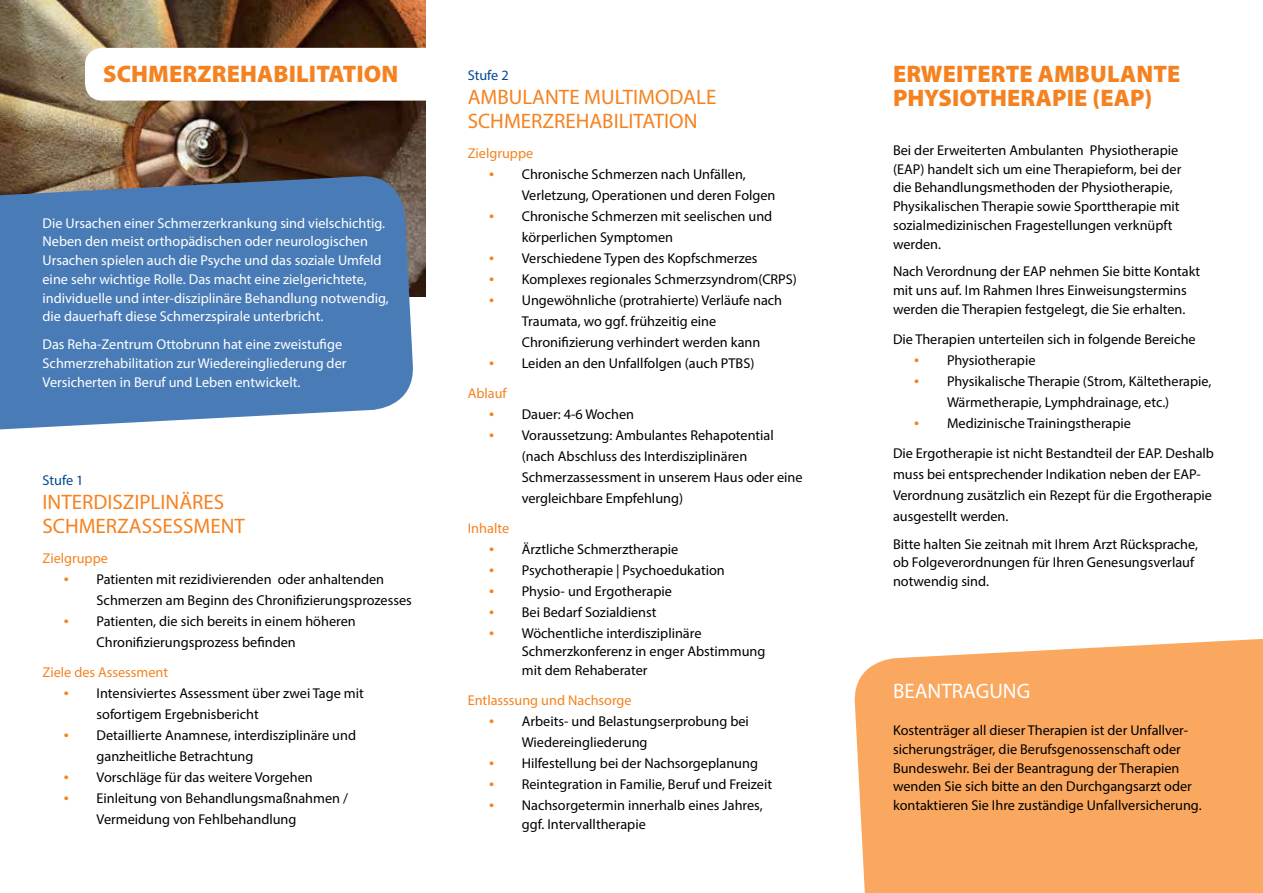
<style>
.page{position:relative;width:1263px;height:893px;background:#fff}
.page>*{position:absolute;margin:0;border:0;box-sizing:border-box;transform-origin:0 0}
.t1{font:900 24px/24px "Myriad Pro";letter-spacing:.005em;color:#f58220}
.t2{font:21px/24px "Myriad Pro";color:#f58220}
.t3{font:21px "Myriad Pro";color:#fff}
.t4{font:14.25px/18.8px "Myriad Pro";color:#000}
.t5{font:14.25px/18.8px "Myriad Pro";color:#fff}
.t6{font:14.25px "Myriad Pro";color:#f58220}
.t7{font:14.25px "Myriad Pro";color:#004a8f}
.s1{font-size:18px;color:#f58220}
.s2{color:#f58220}
</style>
<div class="page">
<img style="left:0;top:0;width:425px;height:297px">
<div style="left:854px;top:638px;width:409px;height:255px;background:#faa85f"></div>
<svg style="left:0;top:174px;width:415px;height:256px;background:#5480b4"></svg>
<div style="left:85px;top:48px;width:378px;height:53px;background:#fff;border-radius:17px"></div>
<h1 class="t1" style="left:103px;top:62px;width:297px">SCHMERZREHABILITATION</h1>
<h1 class="t1" style="left:893px;top:62px;width:289px">ERWEITERTE AMBULANTE<br>PHYSIOTHERAPIE (EAP)</h1>
<p class="t7" style="left:468px;top:66px;width:42px">Stufe 2</p>
<h2 class="t2" style="left:468px;top:84px;width:250px">AMBULANTE MULTIMODALE<br>SCHMERZREHABILITATION</h2>
<p class="t6" style="left:468px;top:144px;width:67px">Zielgruppe</p>
<p class="t4" style="left:522px;top:163px;width:255px;line-height:21px;text-indent:-33px"><span class="s1">•</span> Chronische Schmerzen nach Unfällen,<br>Verletzung, Operationen und deren Folgen</p>
<p class="t4" style="left:522px;top:205px;width:252px;line-height:21px;text-indent:-33px"><span class="s1">•</span> Chronische Schmerzen mit seelischen und körperlichen Symptomen</p>
<p class="t4" style="left:489px;top:248px;width:270px"><span class="s1">•</span> Verschiedene Typen des Kopfschmerzes</p>
<p class="t4" style="left:489px;top:269px;width:309px"><span class="s1">•</span> Komplexes regionales Schmerzsyndrom(CRPS)</p>
<p class="t4" style="left:522px;top:289px;width:262px;line-height:21px;text-indent:-33px"><span class="s1">•</span> Ungewöhnliche (protrahierte) Verläufe nach<br>Traumata, wo ggf. frühzeitig eine<br>Chronifizierung verhindert werden kann</p>
<p class="t4" style="left:468px;top:348px;width:288px;line-height:30px;text-indent:21px"><span class="s1">•</span> Leiden an den Unfallfolgen (auch PTBS)<br><span class="s2">Ablauf</span></p>
<p class="t4" style="left:489px;top:404px;width:147px"><span class="s1">•</span> Dauer: 4-6 Wochen</p>
<p class="t4" style="left:522px;top:424px;width:282px;line-height:21px;text-indent:-33px"><span class="s1">•</span> Voraussetzung: Ambulantes Rehapotential (nach Abschluss des Interdisziplinären Schmerzassessment in unserem Haus oder eine vergleichbare Empfehlung)</p>
<p class="t6" style="left:468px;top:519px;width:43px">Inhalte</p>
<p class="t4" style="left:489px;top:539px;width:191px"><span class="s1">•</span> Ärztliche Schmerztherapie</p>
<p class="t4" style="left:489px;top:560px;width:237px"><span class="s1">•</span> Psychotherapie | Psychoedukation</p>
<p class="t4" style="left:489px;top:581px;width:184px"><span class="s1">•</span> Physio- und Ergotherapie</p>
<p class="t4" style="left:489px;top:602px;width:169px"><span class="s1">•</span> Bei Bedarf Sozialdienst</p>
<p class="t4" style="left:522px;top:623px;width:245px;text-indent:-33px"><span class="s1">•</span> Wöchentliche interdisziplinäre<br>Schmerzkonferenz in enger Abstimmung mit dem Rehaberater</p>
<p class="t6" style="left:468px;top:691px;width:165px">Entlasssung und Nachsorge</p>
<p class="t4" style="left:522px;top:711px;width:229px;line-height:21px;text-indent:-33px"><span class="s1">•</span> Arbeits- und Belastungserprobung bei<br>Wiedereingliederung</p>
<p class="t4" style="left:489px;top:754px;width:270px"><span class="s1">•</span> Hilfestellung bei der Nachsorgeplanung</p>
<p class="t4" style="left:489px;top:775px;width:285px"><span class="s1">•</span> Reintegration in Familie, Beruf und Freizeit</p>
<p class="t4" style="left:522px;top:796px;width:242px;text-indent:-33px"><span class="s1">•</span> Nachsorgetermin innerhalb eines Jahres, ggf. Intervalltherapie</p>
<p class="t4" style="left:893px;top:140px;width:290px">Bei der Erweiterten Ambulanten Physiotherapie (EAP) handelt sich um eine Therapieform, bei der die Behandlungsmethoden der Physiotherapie, Physikalischen Therapie sowie Sporttherapie mit sozialmedizinischen Fragestellungen verknüpft werden.</p>
<p class="t4" style="left:893px;top:262px;width:309px">Nach Verordnung der EAP nehmen Sie bitte Kontakt mit uns auf. Im Rahmen Ihres Einweisungstermins werden die Therapien festgelegt, die Sie erhalten.</p>
<p class="t4" style="left:893px;top:330px;width:304px">Die Therapien unterteilen sich in folgende Bereiche</p>
<p class="t4" style="left:914px;top:350px;width:123px"><span class="s1">•</span> Physiotherapie</p>
<p class="t4" style="left:947px;top:370px;width:266px;line-height:21px;text-indent:-33px"><span class="s1">•</span> Physikalische Therapie (Strom, Kältetherapie,<br>Wärmetherapie, Lymphdrainage, etc.)</p>
<p class="t4" style="left:893px;top:408px;width:322px;line-height:30px;text-indent:21px"><span class="s1">•</span> Medizinische Trainingstherapie<br>Die Ergotherapie ist nicht Bestandteil der EAP. Deshalb</p>
<p class="t4" style="left:893px;top:463px;width:321px;line-height:21px">muss bei entsprechender Indikation neben der EAP-<br>Verordnung zusätzlich ein Rezept für die Ergotherapie ausgestellt werden.</p>
<p class="t4" style="left:893px;top:534px;width:307px">Bitte halten Sie zeitnah mit Ihrem Arzt Rücksprache, ob Folgeverordnungen für Ihren Genesungsverlauf notwendig sind.</p>
<p class="t5" style="left:43px;top:213px;width:348px">Die Ursachen einer Schmerzerkrankung sind vielschichtig.<br>Neben den meist orthopädischen oder neurologischen Ursachen spielen auch die Psyche und das soziale Umfeld eine sehr wichtige Rolle. Das macht eine zielgerichtete, individuelle und inter-disziplinäre Behandlung notwendig, die dauerhaft diese Schmerzspirale unterbricht.</p>
<p class="t5" style="left:43px;top:335px;width:305px">Das Reha-Zentrum Ottobrunn hat eine zweistufige<br>Schmerzrehabilitation zur Wiedereingliederung der<br>Versicherten in Beruf und Leben entwickelt.</p>
<p class="t7" style="left:43px;top:471px;width:42px">Stufe 1</p>
<h2 class="t2" style="left:43px;top:489px;width:204px">INTERDISZIPLINÄRES<br>SCHMERZASSESSMENT</h2>
<p class="t6" style="left:43px;top:549px;width:67px">Zielgruppe</p>
<p class="t4" style="left:97px;top:568px;width:317px;line-height:21px;text-indent:-33px"><span class="s1">•</span> Patienten mit rezidivierenden oder anhaltenden<br>Schmerzen am Beginn des Chronifizierungsprozesses</p>
<p class="t4" style="left:97px;top:610px;width:261px;line-height:21px;text-indent:-33px"><span class="s1">•</span> Patienten, die sich bereits in einem höheren<br>Chronifizierungsprozess befinden</p>
<p class="t6" style="left:43px;top:663px;width:127px">Ziele des Assessment</p>
<p class="t4" style="left:97px;top:682px;width:269px;line-height:21px;text-indent:-33px"><span class="s1">•</span> Intensiviertes Assessment über zwei Tage mit sofortigem Ergebnisbericht</p>
<p class="t4" style="left:97px;top:724px;width:261px;line-height:21px;text-indent:-33px"><span class="s1">•</span> Detaillierte Anamnese, interdisziplinäre und ganzheitliche Betrachtung</p>
<p class="t4" style="left:64px;top:767px;width:250px"><span class="s1">•</span> Vorschläge für das weitere Vorgehen</p>
<p class="t4" style="left:97px;top:787px;width:253px;line-height:21px;text-indent:-33px"><span class="s1">•</span> Einleitung von Behandlungsmaßnahmen /<br>Vermeidung von Fehlbehandlung</p>
<h2 class="t3" style="left:893px;top:677px;width:139px">BEANTRAGUNG</h2>
<p class="t4" style="left:893px;top:721px;width:310px">Kostenträger all dieser Therapien ist der Unfallver&shy;sicherungsträger, die Berufsgenossenschaft oder Bundeswehr. Bei der Beantragung der Therapien wenden Sie sich bitte an den Durchgangsarzt oder kontaktieren Sie Ihre zuständige Unfallversicherung.</p>
</div>
